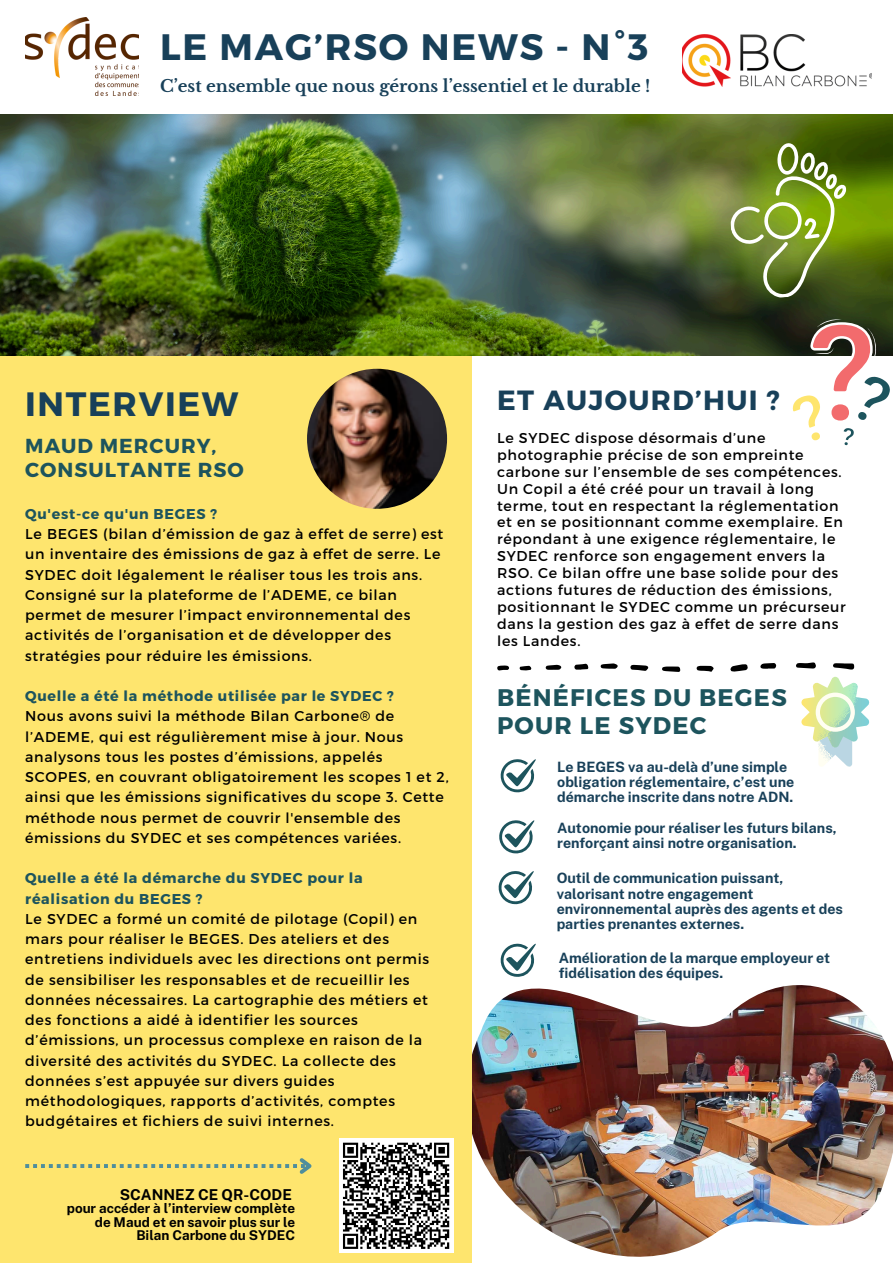
<style>
.page{position:relative;width:893px;height:1263px;background:#fff}
.page>*{position:absolute;margin:0;border:0;box-sizing:border-box;transform-origin:0 0}
.t1{font:700 36.75px "Montserrat";letter-spacing:.05em;color:#184059}
.t2{font:700 33.75px "Montserrat";letter-spacing:.05em;color:#184059}
.t3{font:700 27.75px "Montserrat";letter-spacing:.05em;color:#184059}
.t4{font:700 24px/28.1px "Montserrat";letter-spacing:.05em;color:#1d545d}
.t5{font:700 20.25px/23.6px "Montserrat";letter-spacing:.05em;color:#1d545d}
.t6{font:700 16.65px "Libre Baskerville";color:#184059}
.t7{font:700 15px "Public Sans";color:#000}
.t8{font:14.25px/20.2px "Montserrat";letter-spacing:.05em;color:#000}
.t9{font:700 14.25px/15.1px "Public Sans";color:#184059}
.t10{font:700 14.25px/20.2px "Montserrat";letter-spacing:.05em;color:#1d545d}
.t11{font:700 13.5px/13.5px "Public Sans";color:#000;text-align:right}
</style>
<div class="page">
<img style="left:682px;top:35px;width:189px;height:52px">
<div style="left:0;top:355px;width:472px;height:908px;background:#fee56e"></div>
<img style="left:307px;top:369px;width:140px;height:140px;border-radius:50%">
<svg style="left:500px;top:759px;width:36px;height:34px"></svg>
<svg style="left:499px;top:820px;width:35px;height:34px"></svg>
<svg style="left:498px;top:871px;width:35px;height:33px"></svg>
<svg style="left:500px;top:943px;width:36px;height:34px"></svg>
<svg style="left:25px;top:1158px;width:287px;height:16px"></svg>
<img style="left:0;top:115px;width:893px;height:240px">
<img style="left:472px;top:985px;width:421px;height:272px">
<svg style="left:728px;top:142px;width:119px;height:158px;background:#758c39"></svg>
<svg style="left:833px;top:663px;width:21px;height:6px"></svg>
<svg style="left:730px;top:664px;width:18px;height:7px"></svg>
<svg style="left:796px;top:662px;width:20px;height:6px"></svg>
<svg style="left:662px;top:666px;width:18px;height:6px"></svg>
<svg style="left:630px;top:665px;width:18px;height:6px"></svg>
<svg style="left:696px;top:666px;width:18px;height:6px"></svg>
<svg style="left:760px;top:663px;width:16px;height:6px"></svg>
<svg style="left:600px;top:663px;width:18px;height:6px"></svg>
<svg style="left:574px;top:664px;width:14px;height:6px"></svg>
<svg style="left:545px;top:665px;width:16px;height:5px"></svg>
<svg style="left:497px;top:665px;width:12px;height:5px"></svg>
<svg style="left:519px;top:666px;width:12px;height:4px"></svg>
<svg style="left:791px;top:319px;width:102px;height:127px"></svg>
<svg style="left:801px;top:677px;width:69px;height:90px"></svg>
<div style="left:339px;top:1138px;width:114px;height:115px;background:#fff"></div>
<svg style="left:343px;top:1142px;width:107px;height:107px"></svg>
<img style="left:25px;top:18px;width:114px;height:77px">
<p class="t1" style="left:160px;top:23px;width:490px">LE MAG’RSO NEWS - N°3</p>
<p class="t6" style="left:160px;top:76px;width:492px">C’est ensemble que nous gérons l’essentiel et le durable !</p>
<p class="t2" style="left:25px;top:382px;width:215px">INTERVIEW</p>
<p class="t3" style="left:497px;top:382px;width:284px">ET AUJOURD’HUI ?</p>
<h2 class="t5" style="left:25px;top:433px;width:220px">MAUD MERCURY,<br>CONSULTANTE RSO</h2>
<p class="t10" style="left:25px;top:503px;width:193px">Qu'est-ce qu'un BEGES ?</p>
<h1 class="t8" style="left:25px;top:523px;width:420px">Le BEGES (bilan d’émission de gaz à effet de serre) est un inventaire des émissions de gaz à effet de serre. Le SYDEC doit légalement le réaliser tous les trois ans.<br>Consigné sur la plateforme de l’ADEME, ce bilan permet de mesurer l’impact environnemental des activités de l’organisation et de développer des stratégies pour réduire les émissions.</h1>
<h5 class="t10" style="left:25px;top:685px;width:370px">Quelle a été la méthode utilisée par le SYDEC ?</h5>
<p class="t8" style="left:25px;top:705px;width:425px">Nous avons suivi la méthode Bilan Carbone® de l’ADEME, qui est régulièrement mise à jour. Nous analysons tous les postes d’émissions, appelés SCOPES, en couvrant obligatoirement les scopes 1 et 2, ainsi que les émissions significatives du scope 3. Cette méthode nous permet de couvrir l'ensemble des émissions du SYDEC et ses compétences variées.</p>
<p class="t10" style="left:25px;top:867px;width:339px">Quelle a été la démarche du SYDEC pour la réalisation du BEGES ?</p>
<p class="t8" style="left:25px;top:908px;width:405px">Le SYDEC a formé un comité de pilotage (Copil) en mars pour réaliser le BEGES. Des ateliers et des entretiens individuels avec les directions ont permis de sensibiliser les responsables et de recueillir les données nécessaires. La cartographie des métiers et des fonctions a aidé à identifier les sources d’émissions, un processus complexe en raison de la diversité des activités du SYDEC. La collecte des données s’est appuyée sur divers guides méthodologiques, rapports d’activités, comptes budgétaires et fichiers de suivi internes.</p>
<p class="t7" style="left:120px;top:1185px;width:174px">SCANNEZ CE QR-CODE</p>
<p class="t11" style="left:67px;top:1201px;width:230px">pour accéder à l’interview complète de Maud et en savoir plus sur le<br>Bilan Carbone du SYDEC</p>
<h4 class="t8" style="left:497px;top:429px;width:350px;line-height:16.9px">Le SYDEC dispose désormais d’une photographie précise de son empreinte carbone sur l’ensemble de ses compétences.<br>Un Copil a été créé pour un travail à long terme, tout en respectant la réglementation et en se positionnant comme exemplaire. En répondant à une exigence réglementaire, le SYDEC renforce son engagement envers la RSO. Ce bilan offre une base solide pour des actions futures de réduction des émissions, positionnant le SYDEC comme un précurseur dans la gestion des gaz à effet de serre dans les Landes.</h4>
<p class="t4" style="left:497px;top:682px;width:291px">BÉNÉFICES DU BEGES<br>POUR LE SYDEC</p>
<p class="t9" style="left:557px;top:759px;width:238px">Le BEGES va au-delà d’une simple obligation réglementaire, c’est une démarche inscrite dans notre ADN.</p>
<p class="t9" style="left:557px;top:820px;width:281px">Autonomie pour réaliser les futurs bilans, renforçant ainsi notre organisation.</p>
<p class="t9" style="left:556px;top:871px;width:288px">Outil de communication puissant, valorisant notre engagement environnemental auprès des agents et des parties prenantes externes.</p>
<p class="t9" style="left:559px;top:950px;width:273px">Amélioration de la marque employeur et fidélisation des équipes.</p>
</div>
